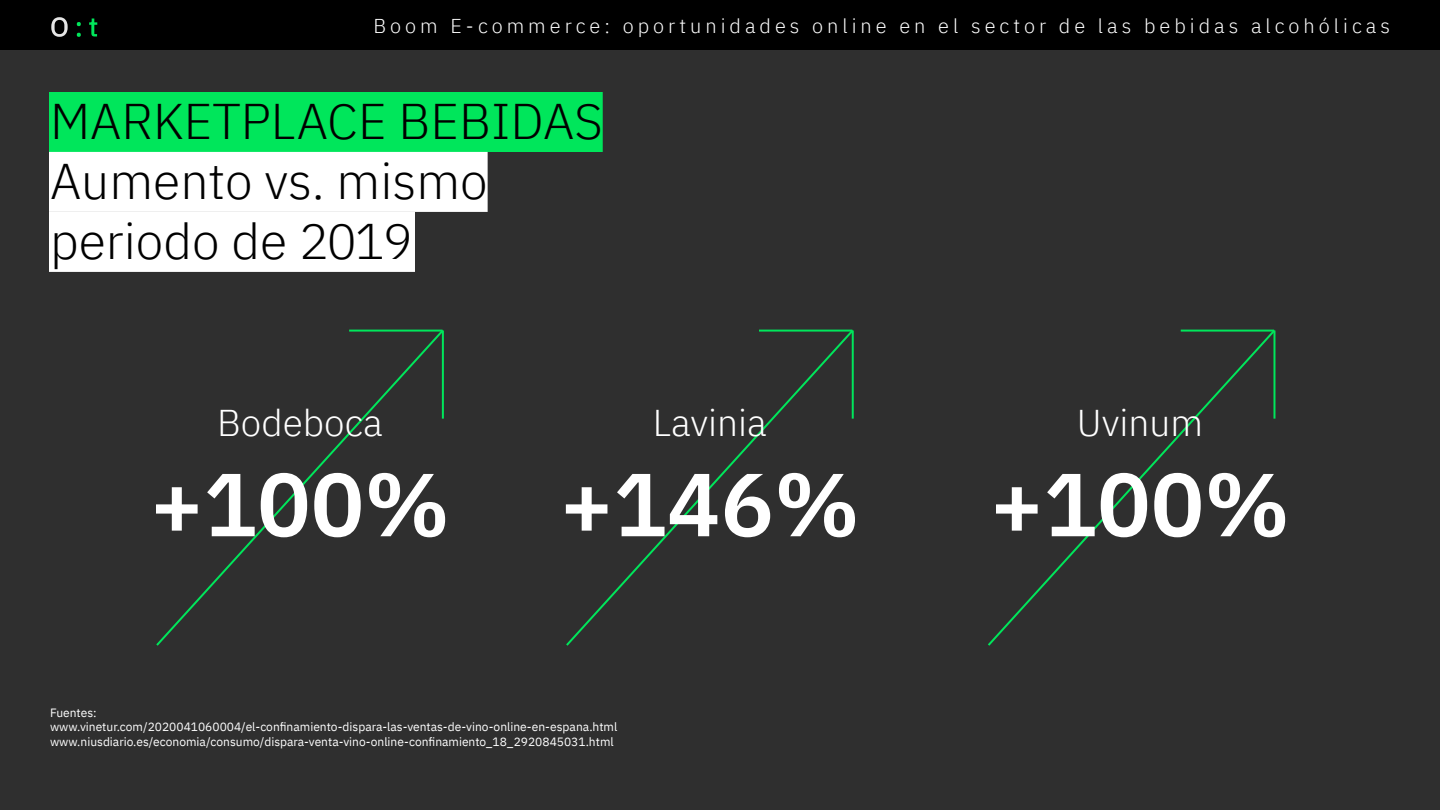
<style>
.page{position:relative;width:1440px;height:810px;background:#2f2f2f}
.page>*{position:absolute;margin:0;border:0;box-sizing:border-box;transform-origin:0 0}
.t1{font:600 89.3px "IBM Plex Sans";color:#fff}
.t2{font:300 50px/60px "IBM Plex Sans";color:#000}
.t3{font:300 37.2px "IBM Plex Sans";color:#fff}
.t4{font:300 20px "IBM Plex Sans";letter-spacing:.2em;color:#fff}
.t5{font:12px/14.4px "IBM Plex Sans";color:#fff}
</style>
<div class="page">
<div style="left:49px;top:92px;width:554px;height:60px;background:#00e65b"></div>
<div style="left:49px;top:152px;width:439px;height:60px;background:#fff"></div>
<div style="left:49px;top:212px;width:366px;height:60px;background:#fff"></div>
<svg style="left:566px;top:329px;width:287px;height:317px"></svg>
<hr style="left:852px;top:330px;width:2px;height:89px;background:#00e65b">
<hr style="left:759px;top:330px;width:93px;height:2px;background:#00e65b">
<svg style="left:156px;top:329px;width:287px;height:317px"></svg>
<hr style="left:442px;top:330px;width:2px;height:89px;background:#00e65b">
<hr style="left:349px;top:330px;width:94px;height:2px;background:#00e65b">
<svg style="left:988px;top:329px;width:288px;height:317px"></svg>
<hr style="left:1273px;top:330px;width:2px;height:89px;background:#00e65b">
<hr style="left:1181px;top:330px;width:93px;height:2px;background:#00e65b">
<div style="left:0;top:0;width:1440px;height:50px;background:#000"></div>
<svg style="left:51px;top:17px;width:17px;height:20px"></svg>
<svg style="left:77px;top:22px;width:4px;height:15px"></svg>
<svg style="left:89px;top:19px;width:8px;height:18px"></svg>
<h3 class="t4" style="left:373px;top:11px;width:1018px">Boom E-commerce: oportunidades online en el sector de las bebidas alcohólicas</h3>
<h2 class="t2" style="left:50px;top:87px;width:554px">MARKETPLACE BEBIDAS<br>Aumento vs. mismo periodo de 2019</h2>
<h3 class="t3" style="left:217px;top:395px;width:167px">Bodeboca</h3>
<h1 class="t1" style="left:150px;top:434px;width:301px">+100%</h1>
<h3 class="t3" style="left:653px;top:395px;width:115px">Lavinia</h3>
<h1 class="t1" style="left:560px;top:434px;width:301px">+146%</h1>
<p class="t5" style="left:50px;top:704px;width:569px">Fuentes: www.vinetur.com/2020041060004/el-confinamiento-dispara-las-ventas-de-vino-online-en-espana.html www.niusdiario.es/economia/consumo/dispara-venta-vino-online-confinamiento_18_2920845031.html</p>
<h3 class="t3" style="left:1077px;top:395px;width:128px">Uvinum</h3>
<h1 class="t1" style="left:990px;top:434px;width:301px">+100%</h1>
</div>
